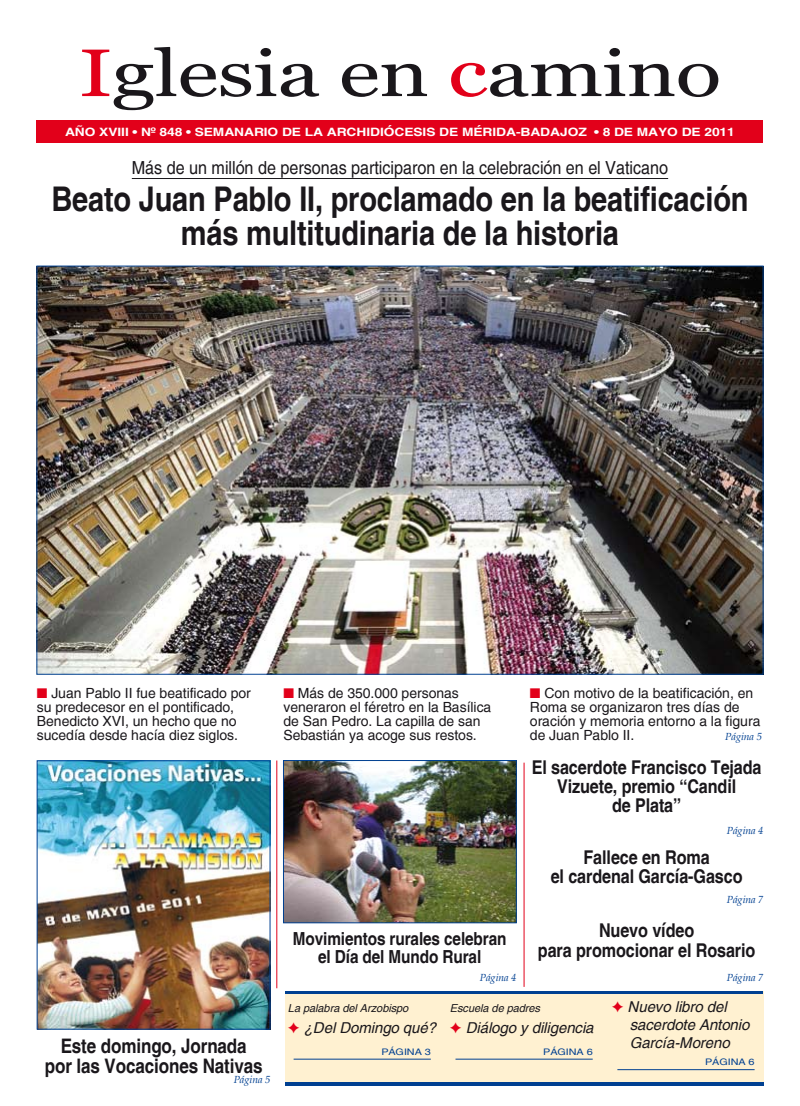
<style>
.page{position:relative;width:800px;height:1106px;background:#fff}
.page>*{position:absolute;margin:0;border:0;box-sizing:border-box;transform-origin:0 0}
.t1{font:65px "Georgia";letter-spacing:-.01em;color:#1a171b;scale:1.3 1}
.t2{font:700 34px/34px "Helvetica";letter-spacing:-.005em;color:#1a171b;text-align:center;scale:.85 1}
.t3{font:700 20px/20px "Helvetica";letter-spacing:-.005em;color:#1a171b;text-align:center;scale:.85 1}
.t4{font:700 19px/19px "Helvetica";letter-spacing:-.005em;color:#1a171b;text-align:center;scale:.85 1}
.t5{font:18px "Helvetica";letter-spacing:-.005em;color:#1a171b;scale:.9 1}
.t6{font:700 18px/18px "Helvetica";letter-spacing:-.005em;color:#1a171b;text-align:center;scale:.85 1}
.t7{font:italic 15px/18px "Helvetica";letter-spacing:-.005em;color:#1a171b}
.t8{font:14px/14px "Helvetica";letter-spacing:-.005em;color:#1a171b}
.t9{font:700 11.5px "Helvetica";letter-spacing:-.005em;color:#fff;scale:1.2 1}
.t10{font:italic 11px "Helvetica";letter-spacing:-.005em;color:#1a171b}
.t11{font:italic 10.3px "Palatino";letter-spacing:-.005em;color:#004091}
.t12{font:9px "Helvetica";letter-spacing:-.005em;color:#004091;scale:1.2 1}
.s1{font-size:67px;color:#e2001a}
.s2{color:#e2001a}
</style>
<div class="page">
<div style="left:37px;top:120px;width:726px;height:23px;background:#e2001a"></div>
<div style="left:285px;top:991px;width:478px;height:95px;background:#fff1d1"></div>
<hr style="left:293px;top:1058px;width:137px;height:1px;background:#004091">
<hr style="left:455px;top:1058px;width:137px;height:1px;background:#004091">
<hr style="left:617px;top:1069px;width:137px;height:1px;background:#004091">
<hr style="left:285px;top:991px;width:478px;height:3px;background:#004091">
<hr style="left:285px;top:1082px;width:478px;height:4px;background:#004091">
<hr style="left:132px;top:178px;width:536px;height:1px;background:#1a171b">
<img style="left:39px;top:268px;width:722px;height:404px">
<img style="left:39px;top:762px;width:229px;height:265px">
<div style="left:37px;top:760px;width:233px;height:269px;border:1px solid #004091"></div>
<img style="left:285px;top:762px;width:229px;height:159px">
<div style="left:283px;top:760px;width:233px;height:163px;border:1px solid #004091"></div>
<hr style="left:276px;top:760px;width:1px;height:228px;background:#e2001a">
<hr style="left:523px;top:762px;width:1px;height:224px;background:#e2001a">
<h1 class="t1" style="left:79px;top:34px;width:495px"><span class="s1">I</span>glesia en <span class="s1">c</span>amino</h1>
<p class="t9" style="left:65px;top:124px;width:142px">AÑo XVIII • Nº 848 • Semana</p>
<p class="t9" style="left:254px;top:124px;width:140px">rio de la ArchidiÓcesis</p>
<p class="t9" style="left:439px;top:124px;width:248px">de Mérida-badajoz • 8 de MAYO de 2011</p>
<p class="t5" style="left:132px;top:157px;width:597px">Más de un millón de personas participaron en la celebración en el Vaticano</p>
<h2 class="t2" style="left:52px;top:182px;width:821px">Beato Juan Pablo II, proclamado en la beatificación más multitudinaria de la historia</h2>
<p class="t8" style="left:37px;top:685px;width:215px"><span class="s2">■</span> Juan Pablo II fue beatificado por su predecesor en el pontificado,<br>Benedicto XVI, un hecho que no sucedía desde hacía diez siglos.</p>
<p class="t8" style="left:283px;top:685px;width:209px"><span class="s2">■</span> Más de 350.000 personas veneraron el féretro en la Basílica de San Pedro. La capilla de san<br>Sebastián ya acoge sus restos.</p>
<p class="t8" style="left:530px;top:685px;width:232px"><span class="s2">■</span> Con motivo de la beatificación, en<br>Roma se organizaron tres días de oración y memoria entorno a la figura de Juan Pablo II.</p>
<p class="t11" style="left:725px;top:730px;width:38px">Página 5</p>
<h3 class="t3" style="left:45px;top:1035px;width:258px">Este domingo, Jornada por las Vocaciones Nativas</h3>
<p class="t11" style="left:234px;top:1073px;width:38px">Página 5</p>
<p class="t6" style="left:293px;top:929px;width:253px">Movimientos rurales celebran el Día del Mundo Rural</p>
<p class="t11" style="left:479px;top:971px;width:38px">Página 4</p>
<h3 class="t4" style="left:531px;top:758px;width:272px">El sacerdote Francisco Tejada<br>Vizuete, premio “Candil<br>de Plata”</h3>
<p class="t11" style="left:726px;top:825px;width:38px">Página 4</p>
<h3 class="t4" style="left:550px;top:847px;width:227px">Fallece en Roma<br>el cardenal García-Gasco</h3>
<p class="t11" style="left:726px;top:893px;width:38px">Página 7</p>
<h3 class="t4" style="left:537px;top:920px;width:257px;line-height:20px">Nuevo vídeo<br>para promocionar el Rosario</h3>
<p class="t11" style="left:726px;top:971px;width:38px">Página 7</p>
<p class="t10" style="left:288px;top:1001px;width:122px">La palabra del Arzobispo</p>
<p class="t7" style="left:304px;top:1018px;width:134px">¿Del Domingo qué?</p>
<p class="t12" style="left:381px;top:1046px;width:43px">PáGINA 3</p>
<p class="t10" style="left:449px;top:1001px;width:92px">Escuela de padres</p>
<p class="t7" style="left:465px;top:1018px;width:129px">Diálogo y diligencia</p>
<p class="t12" style="left:543px;top:1046px;width:43px">PÁGINA 6</p>
<p class="t7" style="left:627px;top:997px;width:123px">Nuevo libro del sacerdote Antonio<br>García-Moreno</p>
<p class="t12" style="left:705px;top:1056px;width:43px">PÁGINA 6</p>
</div>
